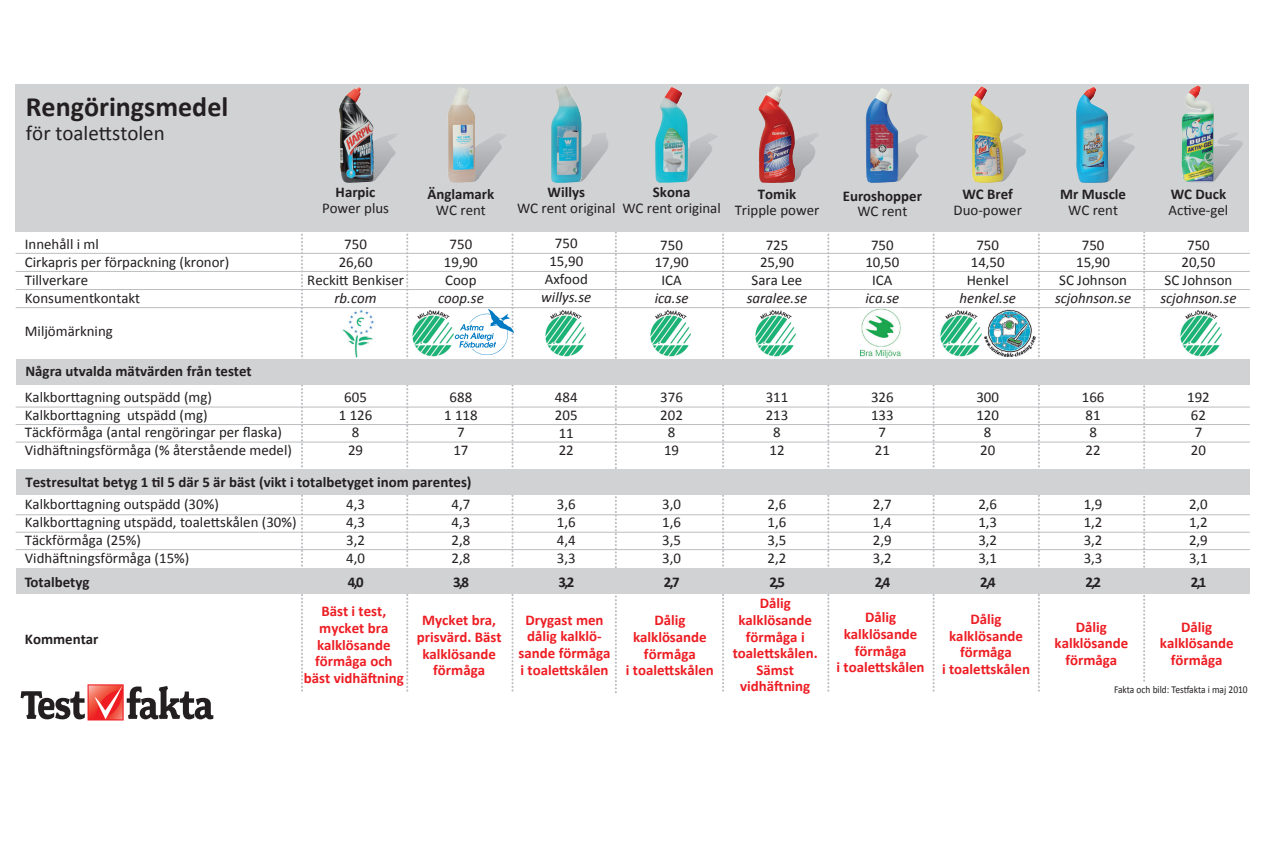
<style>
.page{position:relative;width:1262px;height:854px;background:#fff}
.page>*{position:absolute;margin:0;border:0;box-sizing:border-box;transform-origin:0 0}
.t1{font:700 28px "Calibri";color:#231f20}
.t2{font:21px "Calibri";color:#231f20}
.t3{font:14.88px/17.8px "Calibri";color:#231f20;text-align:center}
.t4{font:700 14.88px/16.6px "Calibri";color:#ed1d23;text-align:center}
.t5{font:700 14.88px "Calibri";color:#231f20}
.t6{font:italic 14.88px "Calibri";color:#231f20}
.t7{font:10.5px "Calibri";color:#231f20;scale:.9 1}
</style>
<div class="page">
<svg style="left:406px;top:233px;width:2px;height:457px"></svg>
<svg style="left:615px;top:232px;width:2px;height:460px"></svg>
<svg style="left:722px;top:233px;width:2px;height:457px"></svg>
<svg style="left:827px;top:233px;width:2px;height:457px"></svg>
<svg style="left:932px;top:233px;width:2px;height:457px"></svg>
<svg style="left:1038px;top:233px;width:2px;height:457px"></svg>
<svg style="left:1143px;top:232px;width:2px;height:449px"></svg>
<svg style="left:301px;top:233px;width:2px;height:457px"></svg>
<hr style="left:16px;top:253px;width:1234px;height:1px;background:#bcbdc0">
<hr style="left:16px;top:407px;width:1234px;height:1px;background:#bcbdc0">
<hr style="left:16px;top:424px;width:1234px;height:1px;background:#bcbdc0">
<hr style="left:16px;top:442px;width:1234px;height:1px;background:#bcbdc0">
<hr style="left:16px;top:271px;width:1234px;height:1px;background:#bcbdc0">
<hr style="left:16px;top:289px;width:1234px;height:1px;background:#bcbdc0">
<hr style="left:16px;top:307px;width:1234px;height:1px;background:#bcbdc0">
<hr style="left:16px;top:514px;width:1234px;height:1px;background:#bcbdc0">
<hr style="left:16px;top:532px;width:1234px;height:1px;background:#bcbdc0">
<hr style="left:16px;top:549px;width:1234px;height:1px;background:#bcbdc0">
<svg style="left:21px;top:684px;width:192px;height:36px"></svg>
<div style="left:15px;top:84px;width:1233px;height:148px;background:#d1d2d4"></div>
<svg style="left:375px;top:134px;width:22px;height:46px"></svg>
<svg style="left:1108px;top:134px;width:27px;height:48px"></svg>
<svg style="left:899px;top:135px;width:28px;height:46px"></svg>
<svg style="left:476px;top:134px;width:30px;height:47px"></svg>
<svg style="left:796px;top:134px;width:23px;height:46px"></svg>
<svg style="left:583px;top:133px;width:25px;height:47px"></svg>
<svg style="left:1004px;top:134px;width:22px;height:47px"></svg>
<svg style="left:1214px;top:133px;width:29px;height:48px"></svg>
<svg style="left:689px;top:134px;width:29px;height:47px"></svg>
<div style="left:16px;top:469px;width:1233px;height:25px;background:#d1d2d4"></div>
<div style="left:16px;top:359px;width:1233px;height:25px;background:#d1d2d4"></div>
<div style="left:16px;top:568px;width:1233px;height:26px;background:#d1d2d4"></div>
<img style="left:861px;top:309px;width:40px;height:49px">
<img style="left:412px;top:310px;width:42px;height:47px">
<img style="left:545px;top:310px;width:41px;height:47px">
<img style="left:650px;top:310px;width:41px;height:47px">
<img style="left:755px;top:310px;width:41px;height:47px">
<img style="left:1180px;top:310px;width:42px;height:47px">
<img style="left:940px;top:310px;width:42px;height:47px">
<svg style="left:454px;top:233px;width:60px;height:457px"></svg>
<img style="left:985px;top:309px;width:51px;height:48px">
<img style="left:342px;top:309px;width:32px;height:48px">
<img style="left:655px;top:87px;width:34px;height:96px">
<img style="left:339px;top:87px;width:36px;height:96px">
<img style="left:1076px;top:87px;width:32px;height:96px">
<img style="left:865px;top:88px;width:34px;height:95px">
<img style="left:447px;top:88px;width:29px;height:95px">
<img style="left:758px;top:86px;width:38px;height:97px">
<img style="left:551px;top:86px;width:32px;height:97px">
<img style="left:971px;top:87px;width:33px;height:96px">
<img style="left:1181px;top:86px;width:33px;height:97px">
<h1 class="t1" style="left:26px;top:88px;width:204px">Rengöringsmedel</h1>
<h2 class="t2" style="left:26px;top:120px;width:140px">för toalettstolen</h2>
<p class="t3" style="left:25px;top:236px;width:206px;text-align:left">Innehåll i ml<br>Cirkapris per förpackning (kronor)<br>Tillverkare<br>Konsumentkontakt</p>
<p class="t3" style="left:25px;top:322px;width:89px">Miljömärkning</p>
<p class="t5" style="left:25px;top:362px;width:228px">Några utvalda mätvärden från testet</p>
<p class="t5" style="left:336px;top:183px;width:41px">Harpic</p>
<p class="t3" style="left:322px;top:199px;width:68px">Power plus</p>
<p class="t3" style="left:307px;top:236px;width:98px">750<br>26,60<br>Reckitt Benkiser</p>
<p class="t6" style="left:334px;top:288px;width:44px">rb.com</p>
<p class="t3" style="left:25px;top:388px;width:269px;text-align:left">Kalkborttagning outspädd (mg)<br>Kalkborttagning utspädd (mg)<br>Täckförmåga (antal rengöringar per flaska)<br>Vidhäftningsförmåga (% återstående medel)</p>
<p class="t3" style="left:339px;top:388px;width:35px">605<br>1 126<br>8<br>29</p>
<p class="t5" style="left:427px;top:184px;width:68px">Änglamark</p>
<p class="t3" style="left:436px;top:201px;width:51px">WC rent</p>
<p class="t3" style="left:444px;top:236px;width:35px">750<br>19,90<br>Coop</p>
<p class="t6" style="left:438px;top:288px;width:47px">coop.se</p>
<p class="t3" style="left:444px;top:388px;width:35px">688<br>1 118<br>7<br>17</p>
<p class="t5" style="left:25px;top:472px;width:448px">Testresultat betyg 1 til 5 där 5 är bäst (vikt i totalbetyget inom parentes)</p>
<p class="t3" style="left:25px;top:495px;width:273px;text-align:left">Kalkborttagning outspädd (30%)<br>Kalkborttagning utspädd, toalettskålen (30%)<br>Täckförmåga (25%)<br>Vidhäftningsförmåga (15%)</p>
<p class="t5" style="left:25px;top:572px;width:66px">Totalbetyg</p>
<p class="t5" style="left:25px;top:630px;width:75px">Kommentar</p>
<p class="t3" style="left:346px;top:495px;width:20px;text-align:justify">4,3<br>4,3<br>3,2<br>4,0</p>
<p class="t5" style="left:348px;top:572px;width:17px">4,0</p>
<p class="t4" style="left:304px;top:603px;width:101px">Bäst i test, mycket bra kalklösande förmåga och bäst vidhäftning</p>
<p class="t3" style="left:451px;top:495px;width:20px;text-align:justify">4,7<br>4,3<br>2,8<br>2,8</p>
<p class="t5" style="left:453px;top:572px;width:17px">3,8</p>
<p class="t4" style="left:417px;top:612px;width:86px">Mycket bra, prisvärd. Bäst kalklösande förmåga</p>
<p class="t5" style="left:547px;top:183px;width:39px">Willys</p>
<p class="t3" style="left:517px;top:199px;width:100px">WC rent original</p>
<p class="t5" style="left:653px;top:183px;width:39px">Skona</p>
<p class="t3" style="left:622px;top:199px;width:100px">WC rent original</p>
<p class="t3" style="left:545px;top:234px;width:45px">750<br>15,90<br>Axfood</p>
<p class="t6" style="left:541px;top:286px;width:51px">willys.se</p>
<p class="t3" style="left:655px;top:236px;width:35px">750<br>17,90<br>ICA</p>
<p class="t6" style="left:655px;top:288px;width:35px">ica.se</p>
<p class="t5" style="left:758px;top:184px;width:40px">Tomik</p>
<p class="t3" style="left:735px;top:201px;width:86px">Tripple power</p>
<p class="t3" style="left:752px;top:236px;width:52px">725<br>25,90<br>Sara Lee</p>
<p class="t6" style="left:747px;top:288px;width:62px">saralee.se</p>
<p class="t3" style="left:555px;top:388px;width:24px;text-align:left">484<br>205<br>11<br>22</p>
<p class="t3" style="left:660px;top:388px;width:24px">376<br>202<br>8<br>19</p>
<p class="t3" style="left:557px;top:495px;width:20px;text-align:justify">3,6<br>1,6<br>4,4<br>3,3</p>
<p class="t5" style="left:559px;top:572px;width:17px">3,2</p>
<p class="t4" style="left:518px;top:611px;width:93px">Drygast men dålig kalklö&shy;sande förmåga i toalettskålen</p>
<p class="t3" style="left:662px;top:495px;width:20px;text-align:justify">3,0<br>1,6<br>3,5<br>3,0</p>
<p class="t5" style="left:664px;top:572px;width:17px">2,7</p>
<p class="t4" style="left:626px;top:612px;width:89px">Dålig kalklösande förmåga<br>i toalettskålen</p>
<p class="t3" style="left:766px;top:388px;width:24px">311<br>213<br>8<br>12</p>
<p class="t3" style="left:767px;top:495px;width:20px;text-align:justify">2,6<br>1,6<br>3,5<br>2,2</p>
<p class="t5" style="left:769px;top:572px;width:17px">2,5</p>
<p class="t4" style="left:733px;top:595px;width:86px">Dålig kalklösande förmåga i toalettskålen.<br>Sämst vidhäftning</p>
<p class="t5" style="left:843px;top:186px;width:81px">Euroshopper</p>
<p class="t3" style="left:857px;top:202px;width:51px">WC rent</p>
<p class="t3" style="left:865px;top:236px;width:35px">750<br>10,50<br>ICA</p>
<p class="t6" style="left:865px;top:288px;width:35px">ica.se</p>
<p class="t3" style="left:871px;top:388px;width:24px">326<br>133<br>7<br>21</p>
<p class="t3" style="left:873px;top:495px;width:20px;text-align:justify">2,7<br>1,4<br>2,9<br>3,2</p>
<p class="t5" style="left:875px;top:572px;width:17px">2,4</p>
<p class="t4" style="left:836px;top:609px;width:89px">Dålig kalklösande förmåga<br>i toalettskålen</p>
<p class="t5" style="left:962px;top:184px;width:52px">WC Bref</p>
<p class="t3" style="left:953px;top:201px;width:70px">Duo-power</p>
<p class="t3" style="left:967px;top:236px;width:44px">750<br>14,50<br>Henkel</p>
<p class="t6" style="left:959px;top:288px;width:58px">henkel.se</p>
<p class="t3" style="left:976px;top:388px;width:24px">300<br>120<br>8<br>20</p>
<p class="t3" style="left:978px;top:495px;width:20px;text-align:justify">2,6<br>1,3<br>3,2<br>3,1</p>
<p class="t5" style="left:980px;top:572px;width:17px">2,4</p>
<p class="t4" style="left:942px;top:611px;width:89px">Dålig kalklösande förmåga<br>i toalettskålen</p>
<p class="t5" style="left:1060px;top:184px;width:67px">Mr Muscle</p>
<p class="t3" style="left:1068px;top:201px;width:51px">WC rent</p>
<p class="t3" style="left:1059px;top:236px;width:69px">750<br>15,90<br>SC Johnson</p>
<p class="t6" style="left:1055px;top:288px;width:78px">scjohnson.se</p>
<p class="t5" style="left:1170px;top:184px;width:57px">WC Duck</p>
<p class="t3" style="left:1168px;top:201px;width:61px">Active-gel</p>
<p class="t3" style="left:1164px;top:236px;width:69px">750<br>20,50<br>SC Johnson</p>
<p class="t6" style="left:1160px;top:288px;width:78px">scjohnson.se</p>
<p class="t3" style="left:1082px;top:388px;width:24px;text-align:left">166<br>81<br>8<br>22</p>
<p class="t3" style="left:1084px;top:495px;width:20px;text-align:justify">1,9<br>1,2<br>3,2<br>3,3</p>
<p class="t5" style="left:1085px;top:572px;width:17px">2,2</p>
<p class="t4" style="left:1054px;top:618px;width:75px">Dålig kalklösande förmåga</p>
<p class="t3" style="left:1187px;top:388px;width:24px;text-align:left">192<br>62<br>7<br>20</p>
<p class="t3" style="left:1189px;top:495px;width:20px;text-align:justify">2,0<br>1,2<br>2,9<br>3,1</p>
<p class="t5" style="left:1191px;top:572px;width:17px">2,1</p>
<p class="t4" style="left:1160px;top:618px;width:75px">Dålig kalklösande förmåga</p>
<p class="t7" style="left:1114px;top:683px;width:150px">Fakta och bild: Testfakta i maj 2010</p>
</div>
